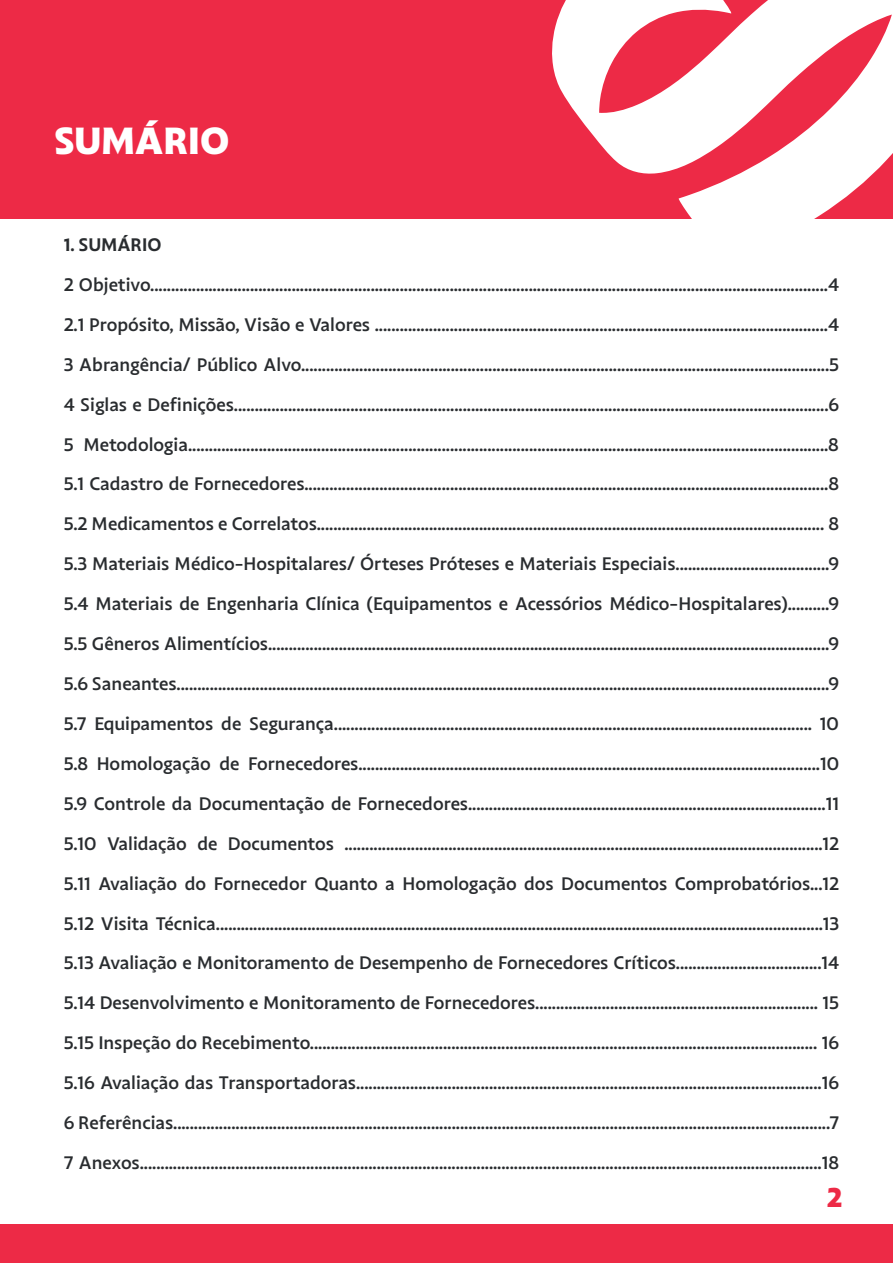
<style>
.page{position:relative;width:893px;height:1263px;background:#fff}
.page>*{position:absolute;margin:0;border:0;box-sizing:border-box;transform-origin:0 0}
.t1{font:800 37.5px "Highgate";color:#fff}
.t2{font:800 27px "Highgate";color:#ed2a46}
.t3{font:600 18px "Highgate";color:#292c2f}
.t4{font:700 18px "Highgate";color:#292c2f}
</style>
<div class="page">
<div style="left:0;top:0;width:893px;height:219px;background:#ed2a46"></div>
<svg style="left:552px;top:0;width:341px;height:219px;fill:#fff"></svg>
<div style="left:0;top:1225px;width:893px;height:38px;background:#ed2a46"></div>
<p class="t1" style="left:54px;top:117px;width:177px">SUMÁRIO</p>
<p class="t4" style="left:64px;top:233px;width:99px">1. SUMÁRIO</p>
<p class="t3" style="left:64px;top:273px;width:777px">2 Objetivo...................................................................................................................................................................4</p>
<p class="t3" style="left:64px;top:313px;width:777px">2.1 Propósito, Missão, Visão e Valores .............................................................................................................4</p>
<p class="t3" style="left:64px;top:353px;width:777px">3 Abrangência/ Público Alvo...............................................................................................................................5</p>
<p class="t3" style="left:64px;top:393px;width:777px">4 Siglas e Definições...............................................................................................................................................6</p>
<p class="t3" style="left:64px;top:433px;width:777px">5 Metodologia..........................................................................................................................................................8</p>
<p class="t3" style="left:64px;top:473px;width:777px">5.1 Cadastro de Fornecedores..............................................................................................................................8</p>
<p class="t3" style="left:64px;top:513px;width:777px">5.2 Medicamentos e Correlatos.......................................................................................................................... 8</p>
<p class="t3" style="left:64px;top:552px;width:777px">5.3 Materiais Médico-Hospitalares/ Órteses Próteses e Materiais Especiais.....................................9</p>
<p class="t3" style="left:64px;top:592px;width:777px">5.4 Materiais de Engenharia Clínica (Equipamentos e Acessórios Médico-Hospitalares)..........9</p>
<p class="t3" style="left:64px;top:632px;width:777px">5.5 Gêneros Alimentícios.......................................................................................................................................9</p>
<p class="t3" style="left:64px;top:672px;width:777px">5.6 Saneantes.............................................................................................................................................................9</p>
<p class="t3" style="left:64px;top:712px;width:777px">5.7 Equipamentos de Segurança................................................................................................................... 10</p>
<p class="t3" style="left:64px;top:752px;width:777px">5.8 Homologação de Fornecedores...............................................................................................................10</p>
<p class="t3" style="left:64px;top:792px;width:777px">5.9 Controle da Documentação de Fornecedores......................................................................................11</p>
<p class="t3" style="left:64px;top:832px;width:777px">5.10 Validação de Documentos ...................................................................................................................12</p>
<p class="t3" style="left:64px;top:872px;width:777px">5.11 Avaliação do Fornecedor Quanto a Homologação dos Documentos Comprobatórios...12</p>
<p class="t3" style="left:64px;top:912px;width:777px">5.12 Visita Técnica..................................................................................................................................................13</p>
<p class="t3" style="left:64px;top:952px;width:777px">5.13 Avaliação e Monitoramento de Desempenho de Fornecedores Críticos...................................14</p>
<p class="t3" style="left:64px;top:991px;width:777px">5.14 Desenvolvimento e Monitoramento de Fornecedores.................................................................... 15</p>
<p class="t3" style="left:64px;top:1031px;width:777px">5.15 Inspeção do Recebimento.......................................................................................................................... 16</p>
<p class="t3" style="left:64px;top:1071px;width:777px">5.16 Avaliação das Transportadoras................................................................................................................16</p>
<p class="t3" style="left:64px;top:1111px;width:777px">6 Referências..............................................................................................................................................................7</p>
<p class="t3" style="left:64px;top:1151px;width:777px">7 Anexos....................................................................................................................................................................18</p>
<h2 class="t2" style="left:827px;top:1180px;width:17px">2</h2>
</div>
